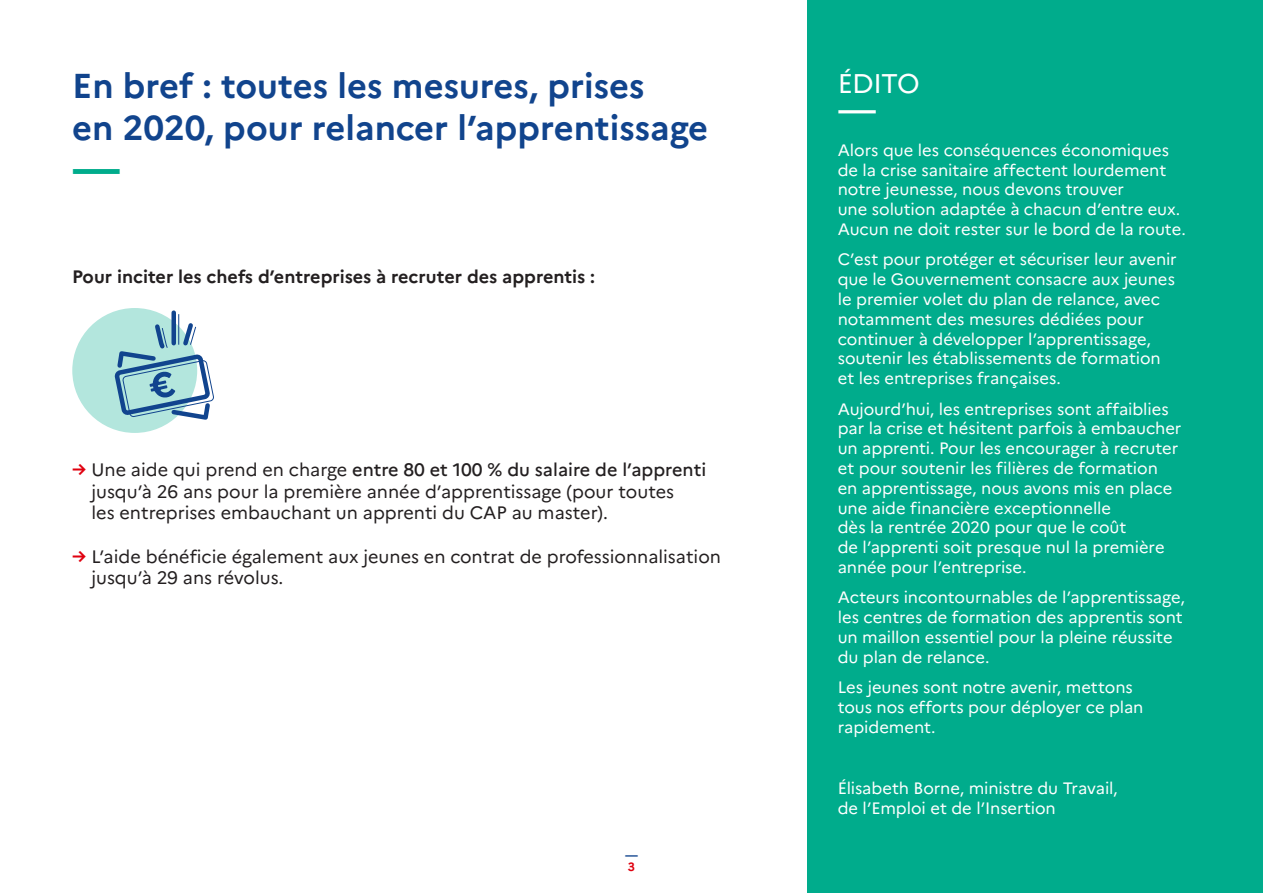
<style>
.page{position:relative;width:1263px;height:893px;background:#fff}
.page>*{position:absolute;margin:0;border:0;box-sizing:border-box;transform-origin:0 0}
.t1{font:700 45px "Marianne";color:#00ac8c}
.t2{font:500 36px "Marianne";color:#fff}
.t3{font:700 34.5px/41.4px "Marianne";color:#11448d}
.texte_courant{font:27px "Marianne";letter-spacing:-.03em;color:#fff}
.t4{font:18px/21.6px "Marianne";color:#231f20}
.t5{font:700 18px "Marianne";color:#231f20}
.texte_courant-2{font:16.5px/19.8px "Marianne";letter-spacing:-.005em;color:#fff}
.t6{font:700 12px "Marianne";color:#11448e}
.t7{font:700 12px "Marianne";color:#e0000f}
.s1{font-weight:700;color:#e0000f}
.s2{font-weight:500}
</style>
<div class="page">
<div style="left:808px;top:0;width:455px;height:893px;background:#00ac8c"></div>
<div style="left:72px;top:308px;width:125px;height:125px;background:#b3e6dd;border-radius:50%"></div>
<svg style="left:111px;top:308px;width:103px;height:115px"></svg>
<p class="t3" style="left:72px;top:65px;width:637px">En bref : toutes les mesures, prises<br>en 2020, pour relancer l’apprentissage</p>
<p class="t1" style="left:72px;top:140px;width:50px">—</p>
<p class="t5" style="left:72px;top:265px;width:524px">Pour inciter les chefs d’entreprises à recruter des apprentis :</p>
<p class="t4" style="left:92px;top:459px;width:616px;text-indent:-19px"><span class="s1">→</span> Une aide qui prend en charge <span class="s2">entre 80 et 100 % du salaire de l’apprenti </span>jusqu’à 26 ans pour la première année d’apprentissage (pour toutes<br>les entreprises embauchant un apprenti du CAP au master).</p>
<p class="t4" style="left:92px;top:545px;width:631px;text-indent:-19px"><span class="s1">→</span> L’aide bénéficie également aux jeunes en contrat de professionnalisation jusqu’à 29 ans révolus.</p>
<p class="t6" style="left:625px;top:848px;width:14px">—</p>
<p class="t7" style="left:628px;top:860px;width:9px">3</p>
<p class="texte_courant" style="left:838px;top:66px;width:83px">ÉDITO</p>
<p class="t2" style="left:838px;top:86px;width:40px">—</p>
<p class="texte_courant-2" style="left:838px;top:140px;width:350px">Alors que les conséquences économiques de la crise sanitaire affectent lourdement notre jeunesse, nous devons trouver<br>une solution adaptée à chacun d’entre eux.<br>Aucun ne doit rester sur le bord de la route.</p>
<p class="texte_courant-2" style="left:838px;top:250px;width:341px">C’est pour protéger et sécuriser leur avenir que le Gouvernement consacre aux jeunes le premier volet du plan de relance, avec notamment des mesures dédiées pour continuer à développer l’apprentissage, soutenir les établissements de formation et les entreprises françaises.</p>
<p class="texte_courant-2" style="left:838px;top:399px;width:345px">Aujourd’hui, les entreprises sont affaiblies par la crise et hésitent parfois à embaucher un apprenti. Pour les encourager à recruter et pour soutenir les filières de formation en apprentissage, nous avons mis en place une aide financière exceptionnelle<br>dès la rentrée 2020 pour que le coût<br>de l’apprenti soit presque nul la première année pour l’entreprise.</p>
<p class="texte_courant-2" style="left:838px;top:588px;width:349px">Acteurs incontournables de l’apprentissage, les centres de formation des apprentis sont un maillon essentiel pour la pleine réussite du plan de relance.</p>
<p class="texte_courant-2" style="left:838px;top:677px;width:307px">Les jeunes sont notre avenir, mettons tous nos efforts pour déployer ce plan rapidement.</p>
<p class="texte_courant-2" style="left:838px;top:778px;width:281px">Élisabeth Borne, ministre du Travail, de l’Emploi et de l’Insertion</p>
</div>
